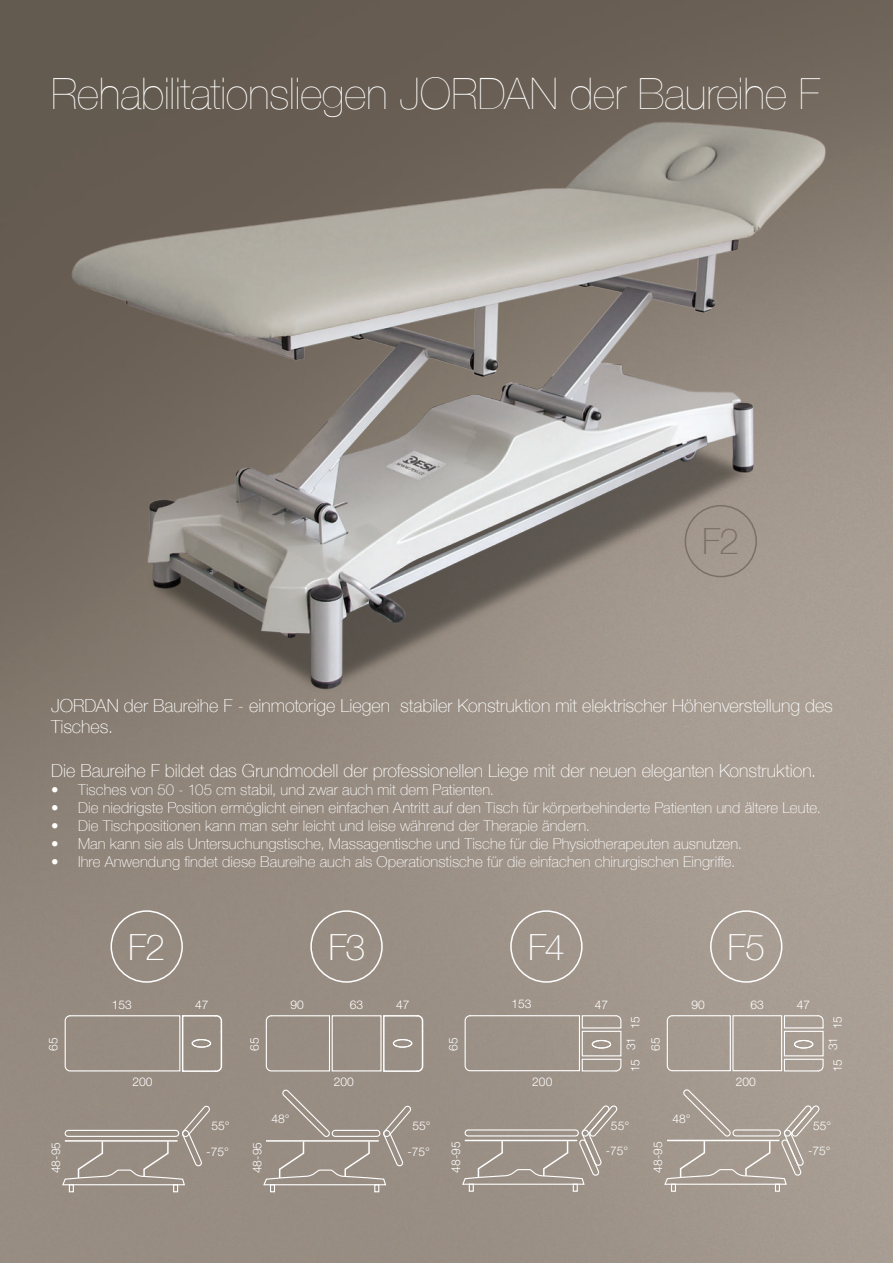
<style>
.page{position:relative;width:893px;height:1263px;background:#fff}
.page>*{position:absolute;margin:0;border:0;box-sizing:border-box;transform-origin:0 0}
.t1{font:200 43.5px "Helvetica Neue";letter-spacing:-.005em;color:#fff}
.t2{font:100 36px "Helvetica Neue";letter-spacing:-.04em;color:#fff}
.t3{font:100 36px "Helvetica Neue";color:#7c7066}
.t4{font:100 18px/21.6px "Helvetica Neue";color:#fff}
.t5{font:100 15px "Helvetica Neue";letter-spacing:.005em;color:#fff}
.t6{font:300 12px "Helvetica Neue LT Pro";color:#fff}
</style>
<div class="page">
<img style="left:0;top:0;width:893px;height:1263px">
<img style="left:0;top:99px;width:893px;height:600px">
<img style="left:853px;top:301px;width:40px;height:614px">
<div style="left:111px;top:910px;width:72px;height:73px;border:2px solid #fff;border-radius:50%"></div>
<div style="left:310px;top:910px;width:73px;height:73px;border:2px solid #fff;border-radius:50%"></div>
<div style="left:510px;top:910px;width:73px;height:73px;border:2px solid #fff;border-radius:50%"></div>
<div style="left:710px;top:910px;width:72px;height:73px;border:2px solid #fff;border-radius:50%"></div>
<div style="left:69px;top:1184px;width:5px;height:8px;border:1px solid #fff"></div>
<div style="left:173px;top:1184px;width:5px;height:8px;border:1px solid #fff"></div>
<svg style="left:64px;top:1014px;width:159px;height:59px;background:#9e9389"></svg>
<svg style="left:61px;top:1104px;width:149px;height:82px;background:#a0968c"></svg>
<div style="left:192px;top:1039px;width:19px;height:9px;border:1px solid #fff;border-radius:50%"></div>
<div style="left:270px;top:1184px;width:5px;height:8px;border:1px solid #fff"></div>
<div style="left:374px;top:1184px;width:5px;height:8px;border:1px solid #fff"></div>
<svg style="left:265px;top:1015px;width:66px;height:57px;background:#9e948a"></svg>
<div style="left:332px;top:1015px;width:50px;height:56px;border:1px solid #fff"></div>
<svg style="left:382px;top:1014px;width:42px;height:59px;background:#a59b92"></svg>
<svg style="left:262px;top:1088px;width:149px;height:98px;background:#9f958b"></svg>
<div style="left:393px;top:1039px;width:19px;height:9px;border:1px solid #fff;border-radius:50%"></div>
<div style="left:469px;top:1184px;width:5px;height:8px;border:1px solid #fff"></div>
<div style="left:573px;top:1184px;width:5px;height:8px;border:1px solid #fff"></div>
<svg style="left:464px;top:1014px;width:158px;height:58px;background:#a59b92"></svg>
<svg style="left:461px;top:1104px;width:156px;height:81px;background:#a49a91"></svg>
<div style="left:671px;top:1184px;width:5px;height:8px;border:1px solid #fff"></div>
<div style="left:775px;top:1184px;width:5px;height:8px;border:1px solid #fff"></div>
<svg style="left:666px;top:1014px;width:65px;height:58px;background:#aaa096"></svg>
<div style="left:732px;top:1015px;width:50px;height:56px;border:1px solid #fff"></div>
<svg style="left:783px;top:1015px;width:41px;height:57px;background:#b8afa6"></svg>
<svg style="left:663px;top:1088px;width:156px;height:97px;background:#aba197"></svg>
<div style="left:685px;top:505px;width:72px;height:72px;border:2px solid #7c7066;border-radius:50%"></div>
<p class="t1" style="left:51px;top:59px;width:770px">Rehabilitationsliegen JORDAN der Baureihe F</p>
<p class="t3" style="left:702px;top:514px;width:38px">F2</p>
<p class="t4" style="left:51px;top:694px;width:783px">JORDAN der Baureihe F - einmotorige Liegen stabiler Konstruktion mit elektrischer Höhenverstellung des<br>Tisches.</p>
<p class="t4" style="left:51px;top:759px;width:767px">Die Baureihe F bildet das Grundmodell der professionellen Liege mit der neuen eleganten Konstruktion.</p>
<p class="t5" style="left:51px;top:778px;width:445px">• Tisches von 50 - 105 cm stabil, und zwar auch mit dem Patienten.</p>
<p class="t5" style="left:51px;top:796px;width:771px">• Die niedrigste Position ermöglicht einen einfachen Antritt auf den Tisch für körperbehinderte Patienten und ältere Leute.</p>
<p class="t5" style="left:51px;top:814px;width:540px">• Die Tischpositionen kann man sehr leicht und leise während der Therapie ändern.</p>
<p class="t5" style="left:51px;top:832px;width:693px">• Man kann sie als Untersuchungstische, Massagentische und Tische für die Physiotherapeuten ausnutzen.</p>
<p class="t5" style="left:51px;top:850px;width:686px">• Ihre Anwendung findet diese Baureihe auch als Operationstische für die einfachen chirurgischen Eingriffe.</p>
<p class="t6" style="left:46px;top:1051px;width:15px;rotate:-90deg">65</p>
<p class="t2" style="left:128px;top:919px;width:38px">F2</p>
<p class="t2" style="left:328px;top:919px;width:39px">F3</p>
<p class="t2" style="left:528px;top:919px;width:38px">F4</p>
<p class="t2" style="left:727px;top:919px;width:39px">F5</p>
<p class="t6" style="left:112px;top:997px;width:22px">153</p>
<p class="t6" style="left:195px;top:997px;width:15px">47</p>
<p class="t6" style="left:291px;top:997px;width:15px">90</p>
<p class="t6" style="left:350px;top:997px;width:15px">63</p>
<p class="t6" style="left:396px;top:997px;width:15px">47</p>
<p class="t6" style="left:512px;top:997px;width:22px">153</p>
<p class="t6" style="left:595px;top:997px;width:15px">47</p>
<p class="t6" style="left:691px;top:997px;width:15px">90</p>
<p class="t6" style="left:750px;top:997px;width:15px">63</p>
<p class="t6" style="left:797px;top:997px;width:15px">47</p>
<p class="t6" style="left:133px;top:1074px;width:22px">200</p>
<p class="t6" style="left:247px;top:1051px;width:15px;rotate:-90deg">65</p>
<p class="t6" style="left:211px;top:1118px;width:20px">55°</p>
<p class="t6" style="left:271px;top:1111px;width:20px">48°</p>
<p class="t6" style="left:334px;top:1074px;width:22px">200</p>
<p class="t6" style="left:413px;top:1118px;width:20px">55°</p>
<p class="t6" style="left:628px;top:1029px;width:15px;rotate:-90deg">15</p>
<p class="t6" style="left:628px;top:1072px;width:15px;rotate:-90deg">15</p>
<p class="t6" style="left:446px;top:1051px;width:15px;rotate:-90deg">65</p>
<p class="t6" style="left:623px;top:1050px;width:15px;rotate:-90deg">31</p>
<p class="t6" style="left:830px;top:1029px;width:15px;rotate:-90deg">15</p>
<p class="t6" style="left:830px;top:1072px;width:15px;rotate:-90deg">15</p>
<p class="t6" style="left:648px;top:1051px;width:15px;rotate:-90deg">65</p>
<p class="t6" style="left:826px;top:1050px;width:15px;rotate:-90deg">31</p>
<p class="t6" style="left:532px;top:1074px;width:22px">200</p>
<p class="t6" style="left:736px;top:1074px;width:22px">200</p>
<p class="t6" style="left:611px;top:1118px;width:20px">55°</p>
<p class="t6" style="left:672px;top:1111px;width:20px">48°</p>
<p class="t6" style="left:813px;top:1118px;width:20px">55°</p>
<p class="t6" style="left:49px;top:1173px;width:33px;rotate:-90deg">48-95</p>
<p class="t6" style="left:206px;top:1144px;width:24px">-75°</p>
<p class="t6" style="left:250px;top:1173px;width:33px;rotate:-90deg">48-95</p>
<p class="t6" style="left:407px;top:1144px;width:24px">-75°</p>
<p class="t6" style="left:448px;top:1173px;width:33px;rotate:-90deg">48-95</p>
<p class="t6" style="left:606px;top:1143px;width:24px">-75°</p>
<p class="t6" style="left:651px;top:1173px;width:33px;rotate:-90deg">48-95</p>
<p class="t6" style="left:808px;top:1143px;width:24px">-75°</p>
</div>
